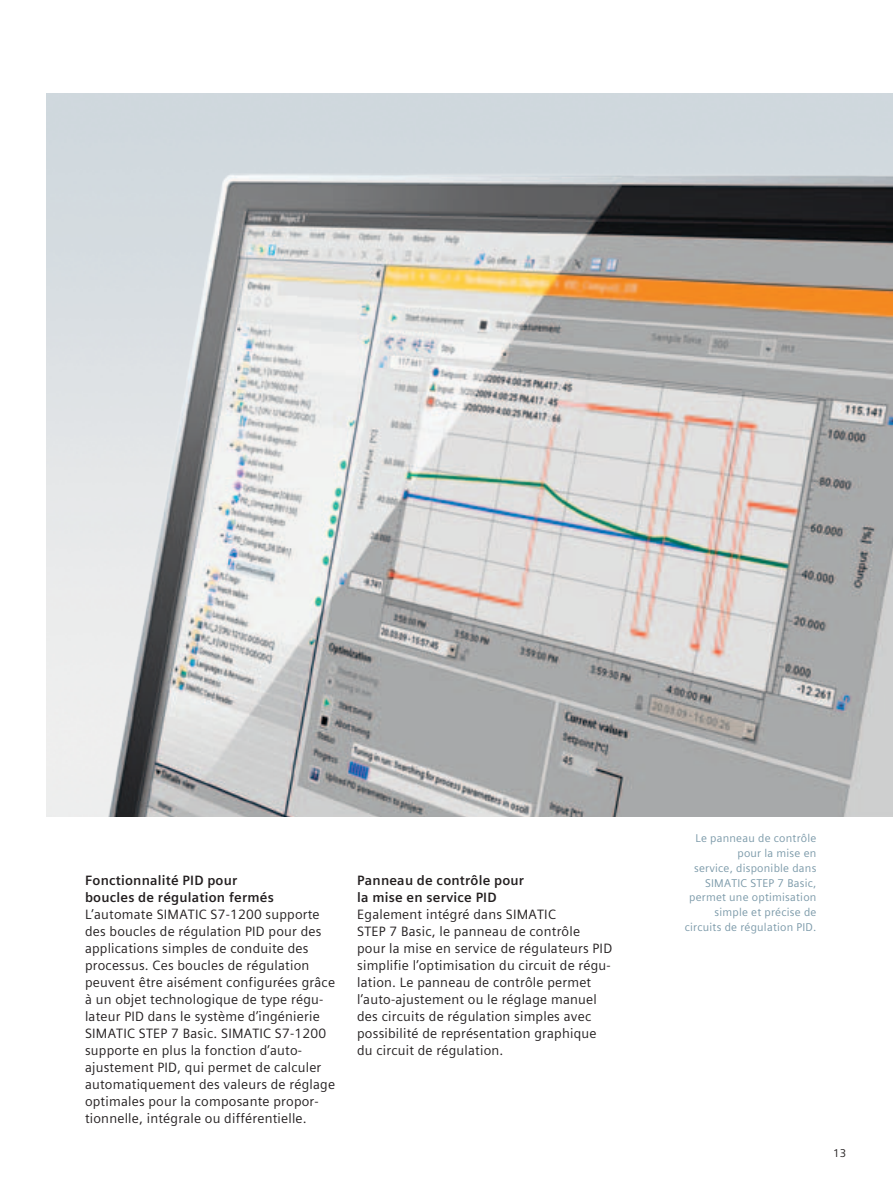
<style>
.page{position:relative;width:893px;height:1191px;background:#fff}
.page>*{position:absolute;margin:0;border:0;box-sizing:border-box;transform-origin:0 0}
.t1{font:13.5px/17px "Siemens Sans Global";letter-spacing:.015em;color:#231f20}
.t2{font:700 13.5px/17px "Siemens Sans Global";letter-spacing:.015em;color:#231f20}
.t3{font:11.25px/14.9px "Siemens Sans Global";letter-spacing:.02em;color:#7b99a9;text-align:right}
.t4{font:11.25px "Siemens Sans Global";color:#231f20}
</style>
<div class="page">
<img style="left:47px;top:94px;width:846px;height:722px">
<p class="t2" style="left:85px;top:871px;width:190px">Fonctionnalité PID pour boucles de régulation fermés</p>
<p class="t1" style="left:85px;top:905px;width:252px">L’automate SIMATIC S7-1200 supporte des boucles de régulation PID pour des applications simples de conduite des processus. Ces boucles de régulation peuvent être aisément configurées grâce à un objet technologique de type régu&shy;lateur PID dans le système d’ingénierie SIMATIC STEP 7 Basic. SIMATIC S7-1200 supporte en plus la fonction d’auto&shy;ajustement PID, qui permet de calculer automatiquement des valeurs de réglage optimales pour la composante propor&shy;tionnelle, intégrale ou différentielle.</p>
<p class="t2" style="left:357px;top:871px;width:168px">Panneau de contrôle pour la mise en service PID</p>
<p class="t1" style="left:357px;top:905px;width:256px">Egalement intégré dans SIMATIC<br>STEP 7 Basic, le panneau de contrôle<br>pour la mise en service de régulateurs PID simplifie l’optimisation du circuit de régu&shy;lation. Le panneau de contrôle permet l’auto-ajustement ou le réglage manuel des circuits de régulation simples avec possibilité de représentation graphique du circuit de régulation.</p>
<p class="t3" style="left:685px;top:830px;width:133px">Le panneau de contrôle pour la mise en<br>service, disponible dans<br>SIMATIC STEP 7 Basic, permet une optimisation simple et précise de circuits de régulation PID.</p>
<p class="t4" style="left:833px;top:1144px;width:15px">13</p>
</div>
